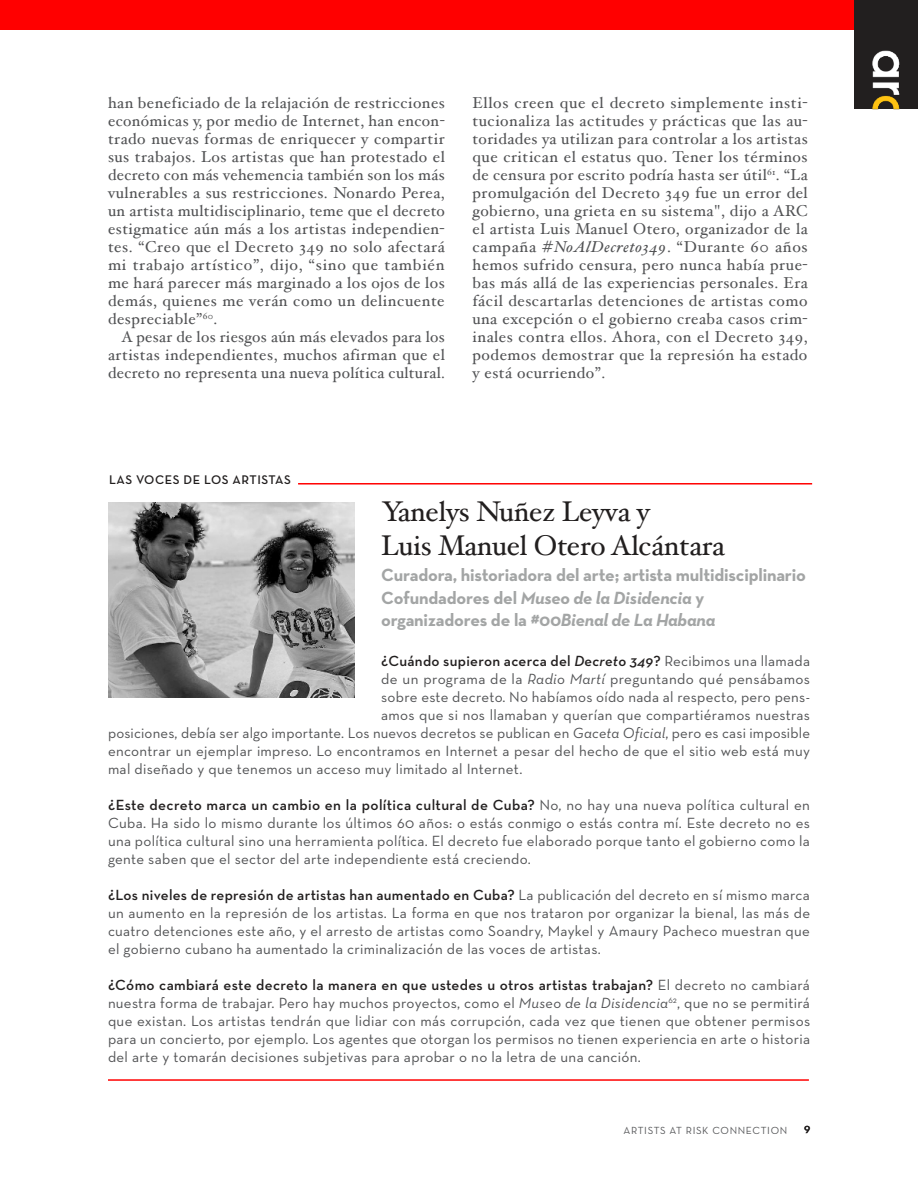
<style>
.page{position:relative;width:918px;height:1188px;background:#fff}
.page>*{position:absolute;margin:0;border:0;box-sizing:border-box;transform-origin:0 0}
.t1{font:28.5px/34.2px "Hoefler Text";letter-spacing:-.01em;color:#221f1f}
.t2{font:700 18px/22.5px "Neutraface Text";letter-spacing:-.01em;color:#a3a5a5}
.t3{font:15.75px/18px "Hoefler Text";letter-spacing:.03em;color:#515254;text-align:justify}
.t4{font:15px/18px "Neutraface Text";letter-spacing:.02em;color:#515254;text-align:justify}
.t5{font:600 15px "Neutraface Text";letter-spacing:.02em;color:#221f1f}
.t6{font:600 12.75px "Neutraface Text";letter-spacing:.04em;color:#221f1f}
.t7{font:600 12px "Neutraface Text";color:#221f1f}
.t8{font:10.5px "Neutraface Text";letter-spacing:.06em;color:#57585a}
.s1{font-style:italic}
.s2{font-weight:400;color:#515254}
.s3{font-weight:600;color:#221f1f}
</style>
<div class="page">
<div style="left:0;top:0;width:858px;height:30px;background:#f00"></div>
<div style="left:854px;top:0;width:64px;height:109px;background:#221f1f"></div>
<img style="left:872px;top:50px;width:28px;height:59px">
<hr style="left:108px;top:1079px;width:701px;height:2px;background:#f00">
<img style="left:108px;top:502px;width:246px;height:196px">
<hr style="left:298px;top:483px;width:514px;height:2px;background:#f00">
<p class="t3" style="left:108px;top:94px;width:339px">han beneficiado de la relajación de restricciones económicas y, por medio de Internet, han encon&shy;trado nuevas formas de enriquecer y compartir sus trabajos. Los artistas que han protestado el decreto con más vehemencia también son los más vulnerables a sus restricciones. Nonardo Perea, un artista multidisciplinario, teme que el decreto estigmatice aún más a los artistas independien&shy;tes. “Creo que el Decreto 349 no solo afectará mi trabajo artístico”, dijo, “sino que también me hará parecer más marginado a los ojos de los demás, quienes me verán como un delincuente despreciable”<sup>60</sup>.</p>
<p class="t3" style="left:108px;top:328px;width:338px;text-indent:14px">A pesar de los riesgos aún más elevados para los artistas independientes, muchos afirman que el decreto no representa una nueva política cultural.</p>
<p class="t3" style="left:472px;top:94px;width:337px">Ellos creen que el decreto simplemente insti&shy;tucionaliza las actitudes y prácticas que las au&shy;toridades ya utilizan para controlar a los artistas que critican el estatus quo. Tener los términos de censura por escrito podría hasta ser útil<sup>61</sup>. “La promulgación del Decreto 349 fue un error del gobierno, una grieta en su sistema", dijo a ARC el artista Luis Manuel Otero, organizador de la campaña <span class="s1">#NoAlDecreto349</span>. “Durante 60 años hemos sufrido censura, pero nunca había prue&shy;bas más allá de las experiencias personales. Era fácil descartarlas detenciones de artistas como una excepción o el gobierno creaba casos crim&shy;inales contra ellos. Ahora, con el Decreto 349, podemos demostrar que la represión ha estado y está ocurriendo”.</p>
<p class="t6" style="left:109px;top:472px;width:183px">LAS VOCES DE LOS ARTISTAS</p>
<h1 class="t1" style="left:381px;top:494px;width:345px">Yanelys Nuñez Leyva y<br>Luis Manuel Otero Alcántara</h1>
<p class="t2" style="left:381px;top:564px;width:426px">Curadora, historiadora del arte; artista multidisciplinario<br>Cofundadores del <span class="s1">Museo de la Disidencia</span> y organizadores de la <span class="s1">#00Bienal de La Habana</span></p>
<p class="t5" style="left:381px;top:652px;width:430px">¿Cuándo supieron acerca del <span class="s1">Decreto 349</span>? <span class="s2">Recibimos una llamada</span></p>
<p class="t4" style="left:381px;top:670px;width:430px">de un programa de la <span class="s1">Radio Martí</span> preguntando qué pensábamos</p>
<p class="t4" style="left:381px;top:688px;width:430px">sobre este decreto. No habíamos oído nada al respecto, pero pens-</p>
<p class="t4" style="left:381px;top:706px;width:430px">amos que si nos llamaban y querían que compartiéramos nuestras</p>
<p class="t4" style="left:108px;top:724px;width:704px">posiciones, debía ser algo importante. Los nuevos decretos se publican en <span class="s1">Gaceta Oficial</span>, pero es casi imposible</p>
<p class="t4" style="left:108px;top:742px;width:703px">encontrar un ejemplar impreso. Lo encontramos en Internet a pesar del hecho de que el sitio web está muy</p>
<p class="t4" style="left:108px;top:760px;width:416px">mal diseñado y que tenemos un acceso muy limitado al Internet.</p>
<p class="t4" style="left:108px;top:796px;width:704px"><span class="s3">¿Este decreto marca un cambio en la política cultural de Cuba?</span> No, no hay una nueva política cultural en Cuba. Ha sido lo mismo durante los últimos 60 años: o estás conmigo o estás contra mí. Este decreto no es una política cultural sino una herramienta política. El decreto fue elaborado porque tanto el gobierno como la gente saben que el sector del arte independiente está creciendo.</p>
<p class="t4" style="left:108px;top:886px;width:704px"><span class="s3">¿Los niveles de represión de artistas han aumentado en Cuba?</span> La publicación del decreto en sí mismo marca un aumento en la represión de los artistas. La forma en que nos trataron por organizar la bienal, las más de cuatro detenciones este año, y el arresto de artistas como Soandry, Maykel y Amaury Pacheco muestran que el gobierno cubano ha aumentado la criminalización de las voces de artistas.</p>
<p class="t4" style="left:108px;top:976px;width:704px"><span class="s3">¿Cómo cambiará este decreto la manera en que ustedes u otros artistas trabajan?</span> El decreto no cambiará nuestra forma de trabajar. Pero hay muchos proyectos, como el <span class="s1">Museo de la Disidencia</span><sup>62</sup>, que no se permitirá que existan. Los artistas tendrán que lidiar con más corrupción, cada vez que tienen que obtener permisos para un concierto, por ejemplo. Los agentes que otorgan los permisos no tienen experiencia en arte o historia del arte y tomarán decisiones subjetivas para aprobar o no la letra de una canción.</p>
<p class="t8" style="left:624px;top:1124px;width:165px">ARTISTS AT RISK CONNECTION</p>
<p class="t7" style="left:804px;top:1121px;width:8px">9</p>
</div>
